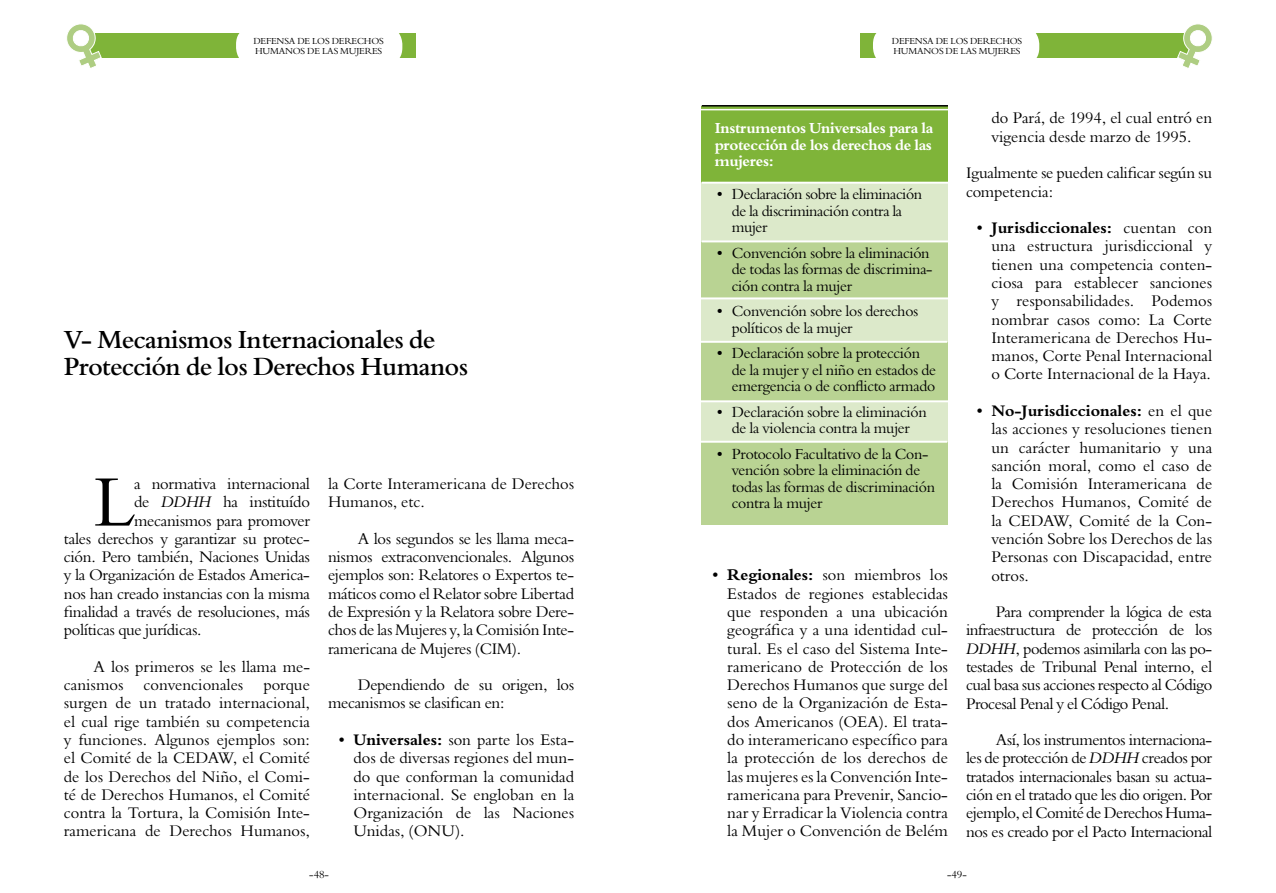
<style>
.page{position:relative;width:1276px;height:893px;background:#fff}
.page>*{position:absolute;margin:0;border:0;box-sizing:border-box;transform-origin:0 0}
.t1{font:70.5px "Bemtus T";color:#000}
.t2{font:500 25.5px/27px "Bemtus T";letter-spacing:-.02em;color:#000}
.t3{font:15.75px/18.3px "Bemtus T";letter-spacing:-.02em;color:#000;text-align:justify}
.t4{font:15.75px/18.3px "Bemtus T";color:#000}
.t5{font:15px/16.5px "Bemtus T";letter-spacing:-.02em;color:#000}
.t6{font:700 15px/16.5px "Bemtus T";letter-spacing:-.02em;color:#fff;text-align:justify}
.t7{font:10.5px "Bemtus T";color:#000}
.t8{font:9px/10.5px "Bemtus T";letter-spacing:-.02em;color:#000}
.s1{font-style:italic}
.s2{font-weight:700}
</style>
<div class="page">
<div style="left:89px;top:33px;width:326px;height:24px;background:#7fb439"></div>
<div style="left:236px;top:26px;width:166px;height:40px;background:#fff;border-radius:18px"></div>
<svg style="left:67px;top:24px;width:35px;height:44px"></svg>
<div style="left:860px;top:33px;width:330px;height:24px;background:#7fb439"></div>
<div style="left:873px;top:26px;width:166px;height:40px;background:#fff;border-radius:18px"></div>
<svg style="left:1176px;top:24px;width:36px;height:44px"></svg>
<div style="left:702px;top:181px;width:246px;height:343px;background:#b9d393"></div>
<div style="left:693px;top:299px;width:262px;height:43px;background:#dce9ca"></div>
<div style="left:701px;top:402px;width:247px;height:40px;background:#dce9ca"></div>
<hr style="left:701px;top:297px;width:249px;height:2px;background:#fff">
<hr style="left:701px;top:400px;width:247px;height:2px;background:#fff">
<hr style="left:701px;top:341px;width:246px;height:2px;background:#fff">
<hr style="left:701px;top:441px;width:246px;height:2px;background:#fff">
<div style="left:702px;top:106px;width:246px;height:77px;background:#7fb439"></div>
<div style="left:694px;top:182px;width:264px;height:60px;background:#dce9ca"></div>
<hr style="left:702px;top:105px;width:246px;height:2px;background:#000">
<hr style="left:701px;top:109px;width:247px;height:1px;background:#fff">
<hr style="left:702px;top:182px;width:246px;height:2px;background:#fff">
<hr style="left:702px;top:240px;width:246px;height:2px;background:#fff">
<p class="t8" style="left:253px;top:35px;width:132px">DEFENSA DE LOS DERECHOS<br>HUMANOS DE LAS MUJERES</p>
<h2 class="t2" style="left:64px;top:326px;width:406px">V- Mecanismos Internacionales de<br>Protección de los Derechos Humanos</h2>
<h1 class="t1" style="left:94px;top:461px;width:43px">L</h1>
<p class="t3" style="left:134px;top:475px;width:177px">a normativa internacional</p>
<p class="t3" style="left:134px;top:493px;width:177px">de <span class="s1">DDHH</span> ha instituído</p>
<p class="t3" style="left:134px;top:511px;width:177px">mecanismos para promover</p>
<p class="t3" style="left:64px;top:529px;width:248px">tales derechos y garantizar su protec-</p>
<p class="t3" style="left:64px;top:548px;width:248px">ción. Pero también, Naciones Unidas</p>
<p class="t3" style="left:64px;top:566px;width:248px">y la Organización de Estados America-</p>
<p class="t3" style="left:64px;top:584px;width:248px">nos han creado instancias con la misma</p>
<p class="t3" style="left:64px;top:603px;width:248px">finalidad a través de resoluciones, más</p>
<p class="t3" style="left:64px;top:621px;width:139px">políticas que jurídicas.</p>
<p class="t4" style="left:64px;top:657px;width:248px;text-indent:30px">A los primeros se les llama me&shy;canismos</p>
<p class="t4" style="left:144px;top:676px;width:101px">convencionales</p>
<p class="t3" style="left:64px;top:676px;width:248px;text-indent:200px">porque surgen de un tratado internacional, el cual rige también su competencia y funciones. Algunos ejemplos son: el Comité de la CEDAW, el Comité de los Derechos del Niño, el Comi&shy;té de Derechos Humanos, el Comité contra la Tortura, la Comisión Inte&shy;ramericana de Derechos Humanos,</p>
<p class="t4" style="left:328px;top:475px;width:248px">la Corte Interamericana de Derechos<br>Humanos, etc.</p>
<p class="t3" style="left:328px;top:529px;width:248px;text-indent:30px">A los segundos se les llama meca&shy;nismos extraconvencionales. Algunos ejemplos son: Relatores o Expertos te&shy;máticos como el Relator sobre Libertad de Expresión y la Relatora sobre Dere&shy;chos de las Mujeres y, la Comisión Inte&shy;ramericana de Mujeres (CIM).</p>
<p class="t3" style="left:328px;top:676px;width:248px;text-indent:30px">Dependiendo de su origen, los mecanismos se clasifican en:</p>
<p class="t3" style="left:353px;top:731px;width:222px;text-indent:-17px"><span class="s2">• Universales:</span> son parte los Esta&shy;dos de diversas regiones del mun&shy;do que conforman la comunidad internacional. Se engloban en la Organización de las Naciones Unidas, (ONU).</p>
<p class="t7" style="left:309px;top:869px;width:21px">-48-</p>
<p class="t8" style="left:892px;top:35px;width:132px">DEFENSA DE LOS DERECHOS<br>HUMANOS DE LAS MUJERES</p>
<p class="t6" style="left:715px;top:120px;width:220px">Instrumentos Universales para la protección de los derechos de las mujeres:</p>
<p class="t5" style="left:732px;top:186px;width:192px;text-indent:-17px">• Declaración sobre la eliminación de la discriminación contra la mujer</p>
<p class="t5" style="left:732px;top:244px;width:202px;text-indent:-17px">• Convención sobre la eliminación de todas las formas de discrimina&shy;ción contra la mujer</p>
<p class="t5" style="left:732px;top:303px;width:188px;text-indent:-17px">• Convención sobre los derechos políticos de la mujer</p>
<p class="t5" style="left:732px;top:345px;width:206px;text-indent:-17px">• Declaración sobre la protección de la mujer y el niño en estados de emergencia o de conflicto armado</p>
<p class="t5" style="left:715px;top:403px;width:213px;text-align:center">• Declaración sobre la eliminación de la violencia contra la mujer</p>
<p class="t5" style="left:732px;top:445px;width:205px;text-indent:-17px">• Protocolo Facultativo de la Con&shy;vención sobre la eliminación de todas las formas de discriminación contra la mujer</p>
<p class="t3" style="left:727px;top:566px;width:222px;text-indent:-17px"><span class="s2">• Regionales:</span> son miembros los Estados de regiones establecidas que responden a una ubicación geográfica y a una identidad cul&shy;tural. Es el caso del Sistema Inte&shy;ramericano de Protección de los Derechos Humanos que surge del seno de la Organización de Esta&shy;dos Americanos (OEA). El trata&shy;do interamericano específico para la protección de los derechos de las mujeres es la Convención Inte&shy;ramericana para Prevenir, Sancio&shy;nar y Erradicar la Violencia contra la Mujer o Convención de Belém</p>
<p class="t4" style="left:991px;top:109px;width:222px">do Pará, de 1994, el cual entró en vigencia desde marzo de 1995.</p>
<p class="t3" style="left:966px;top:164px;width:248px">Igualmente se pueden calificar según su competencia:</p>
<p class="t3" style="left:991px;top:219px;width:222px;text-indent:-17px"><span class="s2">• Jurisdiccionales:</span> cuentan con una estructura jurisdiccional y tienen una competencia conten&shy;ciosa para establecer sanciones y responsabilidades. Podemos nombrar casos como: La Corte Interamericana de Derechos Hu&shy;manos, Corte Penal Internacional o Corte Internacional de la Haya.</p>
<p class="t3" style="left:991px;top:402px;width:222px;text-indent:-17px"><span class="s2">• No-Jurisdiccionales:</span> en el que las acciones y resoluciones tienen un carácter humanitario y una sanción moral, como el caso de la Comisión Interamericana de Derechos Humanos, Comité de la CEDAW, Comité de la Con&shy;vención Sobre los Derechos de las Personas con Discapacidad, entre otros.</p>
<p class="t3" style="left:966px;top:603px;width:248px;text-indent:30px">Para comprender la lógica de esta infraestructura de protección de los <span class="s1">DDHH</span>, podemos asimilarla con las po&shy;testades de Tribunal Penal interno, el cual basa sus acciones respecto al Código Procesal Penal y el Código Penal.</p>
<p class="t3" style="left:966px;top:731px;width:248px;text-indent:30px">Así, los instrumentos internaciona&shy;les de protección de <span class="s1">DDHH</span> creados por tratados internacionales basan su actua&shy;ción en el tratado que les dio origen. Por ejemplo, el Comité de Derechos Huma&shy;nos es creado por el Pacto Internacional</p>
<p class="t7" style="left:947px;top:869px;width:21px">-49-</p>
</div>
